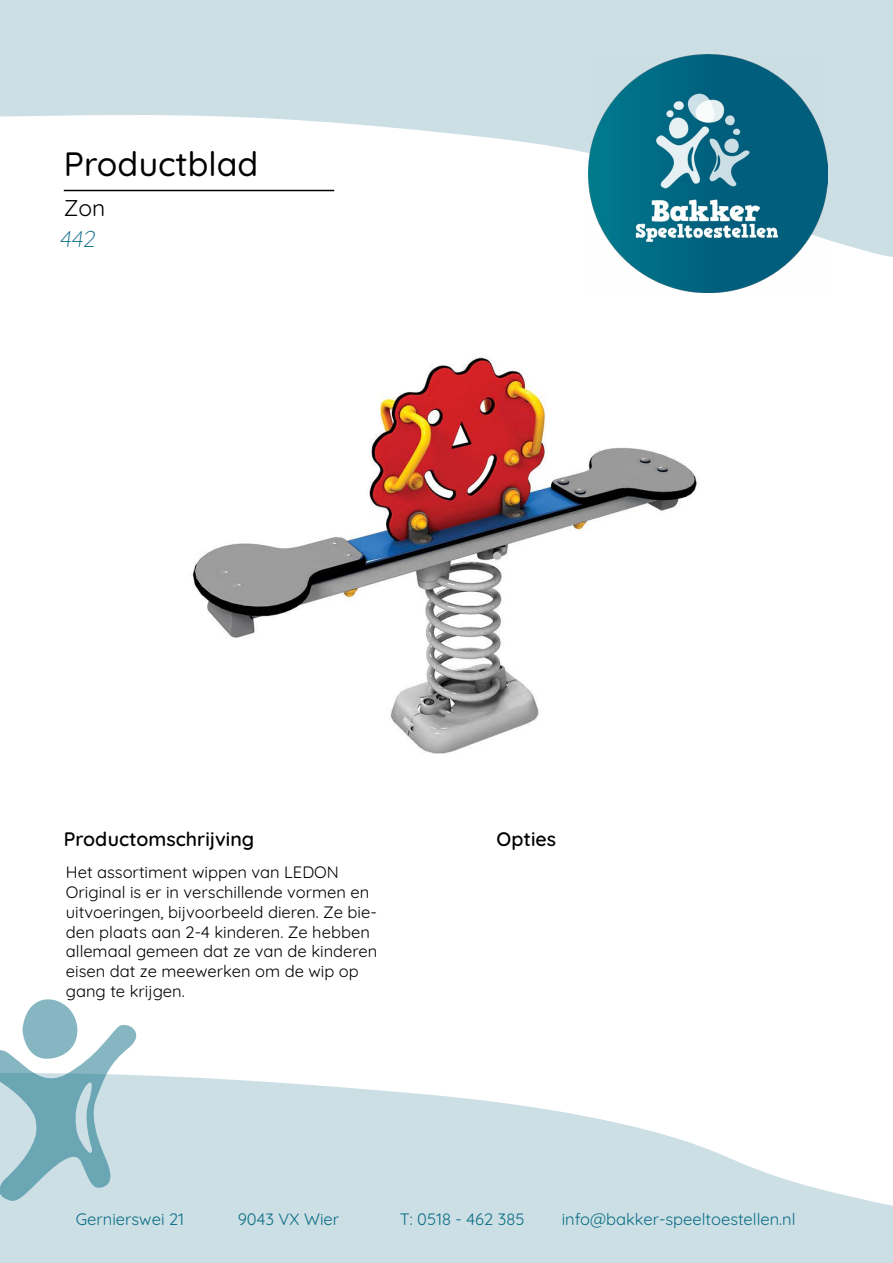
<style>
.page{position:relative;width:893px;height:1263px;background:#fff}
.page>*{position:absolute;margin:0;border:0;box-sizing:border-box;transform-origin:0 0}
.t1{font:500 33.75px "Quicksand";color:#000}
.t2{font:300 22.8px "Quicksand";color:#0b6d85}
.t3{font:22.8px "Quicksand";color:#000}
.t4{font:600 19.5px "Quicksand";color:#000}
.t5{font:16.5px/19.8px "Quicksand";color:#000}
.t6{font:16.5px "Quicksand";color:#0b6d85}
</style>
<div class="page">
<svg style="left:0;top:0;width:893px;height:257px;fill:#ccdfe5"></svg>
<img style="left:589px;top:54px;width:238px;height:238px">
<svg style="left:0;top:1075px;width:893px;height:188px;fill:#ccdfe5"></svg>
<svg style="left:0;top:999px;width:136px;height:202px"></svg>
<hr style="left:64px;top:190px;width:270px;height:1px;background:#000">
<img style="left:192px;top:356px;width:505px;height:398px">
<h1 class="t1" style="left:64px;top:138px;width:196px">Productblad</h1>
<h2 class="t3" style="left:64px;top:191px;width:43px">Zon</h2>
<h2 class="t2" style="left:60px;top:221px;width:41px">442</h2>
<p class="t4" style="left:64px;top:823px;width:192px">Productomschrijving</p>
<p class="t4" style="left:497px;top:823px;width:61px">Opties</p>
<p class="t5" style="left:66px;top:861px;width:313px">Het assortiment wippen van LEDON Original is er in verschillende vormen en uitvoeringen, bijvoorbeeld dieren. Ze bie&shy;den plaats aan 2-4 kinderen. Ze hebben allemaal gemeen dat ze van de kinderen eisen dat ze meewerken om de wip op gang te krijgen.</p>
<p class="t6" style="left:76px;top:1207px;width:110px">Gernierswei 21</p>
<p class="t6" style="left:238px;top:1207px;width:103px">9043 VX Wier</p>
<p class="t6" style="left:400px;top:1207px;width:126px">T: 0518 - 462 385</p>
<p class="t6" style="left:562px;top:1207px;width:235px">info@bakker-speeltoestellen.nl</p>
</div>
